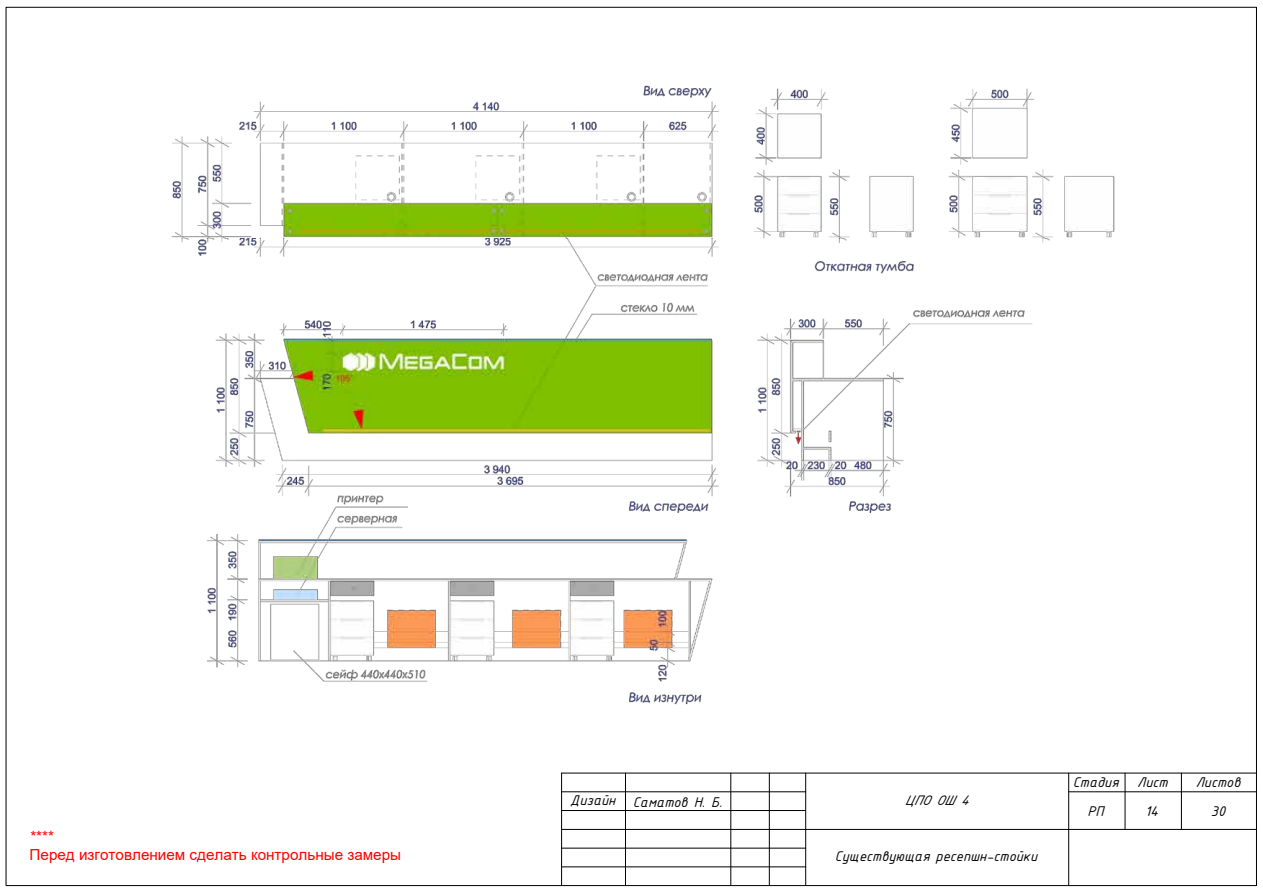
<style>
.page{position:relative;width:1263px;height:893px;background:#fff}
.page>*{position:absolute;margin:0;border:0;box-sizing:border-box;transform-origin:0 0}
.t1{font:15.3px/18.1px "Arial";color:#f00}
.t2{font:15.15px "ISOCPEUR Italic";color:#000}
.t3{font:italic 14.85px "ISOCPEUR Italic";color:#000}
</style>
<div class="page">
<img style="left:171px;top:85px;width:944px;height:618px">
<hr style="left:561px;top:773px;width:1px;height:113px;background:#000">
<hr style="left:625px;top:773px;width:1px;height:113px;background:#000">
<hr style="left:805px;top:773px;width:1px;height:113px;background:#000">
<hr style="left:1068px;top:773px;width:1px;height:113px;background:#000">
<hr style="left:1125px;top:773px;width:1px;height:56px;background:#000">
<hr style="left:1181px;top:773px;width:1px;height:56px;background:#000">
<hr style="left:562px;top:848px;width:244px;height:1px;background:#000">
<hr style="left:562px;top:829px;width:694px;height:1px;background:#000">
<hr style="left:562px;top:810px;width:244px;height:1px;background:#000">
<hr style="left:562px;top:791px;width:244px;height:1px;background:#000">
<hr style="left:1069px;top:791px;width:187px;height:1px;background:#000">
<hr style="left:562px;top:773px;width:694px;height:1px;background:#000">
<hr style="left:562px;top:867px;width:244px;height:1px;background:#000">
<hr style="left:730px;top:773px;width:1px;height:113px;background:#000">
<hr style="left:769px;top:773px;width:1px;height:113px;background:#000">
<p class="t1" style="left:30px;top:827px;width:373px">****<br>Перед изготовлением сделать контрольные замеры</p>
<p class="t2" style="left:570px;top:792px;width:153px">Дизайн Саматов Н. Б.</p>
<p class="t3" style="left:905px;top:791px;width:69px">ЦПО ОШ 4</p>
<p class="t2" style="left:835px;top:846px;width:204px">Существующая ресепшн-стойки</p>
<p class="t2" style="left:1073px;top:773px;width:96px">Стадия Лист</p>
<p class="t2" style="left:1196px;top:773px;width:46px">Листов</p>
<p class="t2" style="left:1087px;top:801px;width:18px">РП</p>
<p class="t2" style="left:1145px;top:801px;width:15px">14</p>
<p class="t2" style="left:1211px;top:801px;width:16px">30</p>
</div>
